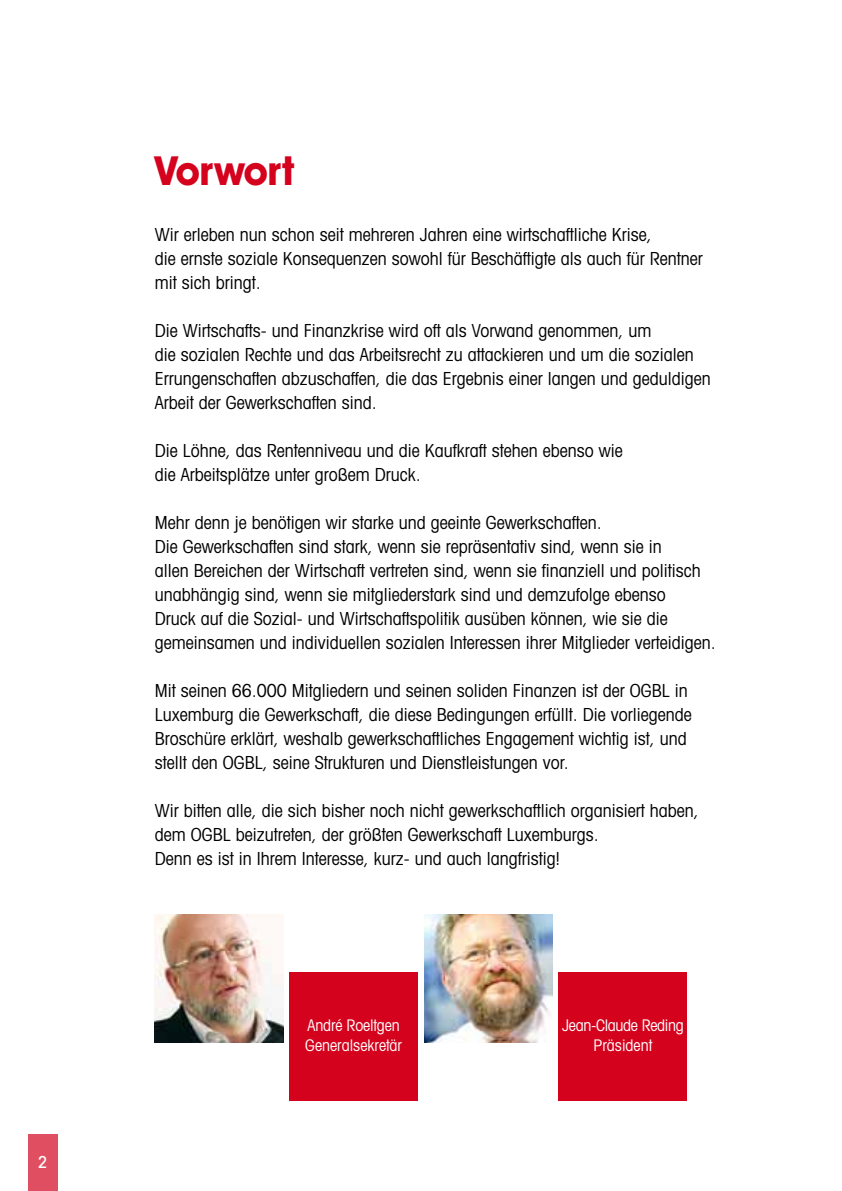
<style>
.page{position:relative;width:842px;height:1191px;background:#fff}
.page>*{position:absolute;margin:0;border:0;box-sizing:border-box;transform-origin:0 0}
.t1{font:700 40.2px "Avant Garde IT Cby BT";letter-spacing:-.01em;color:#d4021d}
.t2{font:condensed 18px/24px "Avant Garde";color:#000}
.t3{font:500 condensed 16.6px "Avant Garde";color:#fff}
.t4{font:condensed 16px/20px "Avant Garde";letter-spacing:-.01em;color:#fff}
</style>
<div class="page">
<div style="left:28px;top:1134px;width:29px;height:57px;background:#e04e61"></div>
<img style="left:424px;top:914px;width:128px;height:128px">
<div style="left:289px;top:972px;width:129px;height:128px;background:#d4021d"></div>
<div style="left:559px;top:972px;width:128px;height:128px;background:#d4021d"></div>
<img style="left:155px;top:914px;width:128px;height:128px">
<p class="t3" style="left:38px;top:1151px;width:11px">2</p>
<h1 class="t1" style="left:155px;top:146px;width:141px">Vorwort</h1>
<p class="t2" style="left:155px;top:222px;width:549px">Wir erleben nun schon seit mehreren Jahren eine wirtschaftliche Krise,<br>die ernste soziale Konsequenzen sowohl für Beschäftigte als auch für Rentner mit sich bringt.</p>
<p class="t2" style="left:155px;top:318px;width:557px">Die Wirtschafts- und Finanzkrise wird oft als Vorwand genommen, um<br>die sozialen Rechte und das Arbeitsrecht zu attackieren und um die sozialen Errungenschaften abzuschaffen, die das Ergebnis einer langen und geduldigen Arbeit der Gewerkschaften sind.</p>
<p class="t2" style="left:155px;top:438px;width:469px">Die Löhne, das Rentenniveau und die Kaufkraft stehen ebenso wie die Arbeitsplätze unter großem Druck.</p>
<p class="t2" style="left:155px;top:510px;width:562px">Mehr denn je benötigen wir starke und geeinte Gewerkschaften.<br>Die Gewerkschaften sind stark, wenn sie repräsentativ sind, wenn sie in<br>allen Bereichen der Wirtschaft vertreten sind, wenn sie finanziell und politisch unabhängig sind, wenn sie mitgliederstark sind und demzufolge ebenso<br>Druck auf die Sozial- und Wirtschaftspolitik ausüben können, wie sie die gemeinsamen und individuellen sozialen Interessen ihrer Mitglieder verteidigen.</p>
<p class="t2" style="left:155px;top:678px;width:538px">Mit seinen 66.000 Mitgliedern und seinen soliden Finanzen ist der OGBL in Luxemburg die Gewerkschaft, die diese Bedingungen erfüllt. Die vorliegende Broschüre erklärt, weshalb gewerkschaftliches Engagement wichtig ist, und stellt den OGBL, seine Strukturen und Dienstleistungen vor.</p>
<p class="t2" style="left:155px;top:798px;width:545px">Wir bitten alle, die sich bisher noch nicht gewerkschaftlich organisiert haben, dem OGBL beizutreten, der größten Gewerkschaft Luxemburgs.<br>Denn es ist in Ihrem Interesse, kurz- und auch langfristig!</p>
<p class="t4" style="left:305px;top:1015px;width:98px">André Roeltgen<br>Generalsekretär</p>
<p class="t4" style="left:562px;top:1015px;width:123px;text-align:center">Jean-Claude Reding<br>Präsident</p>
</div>
